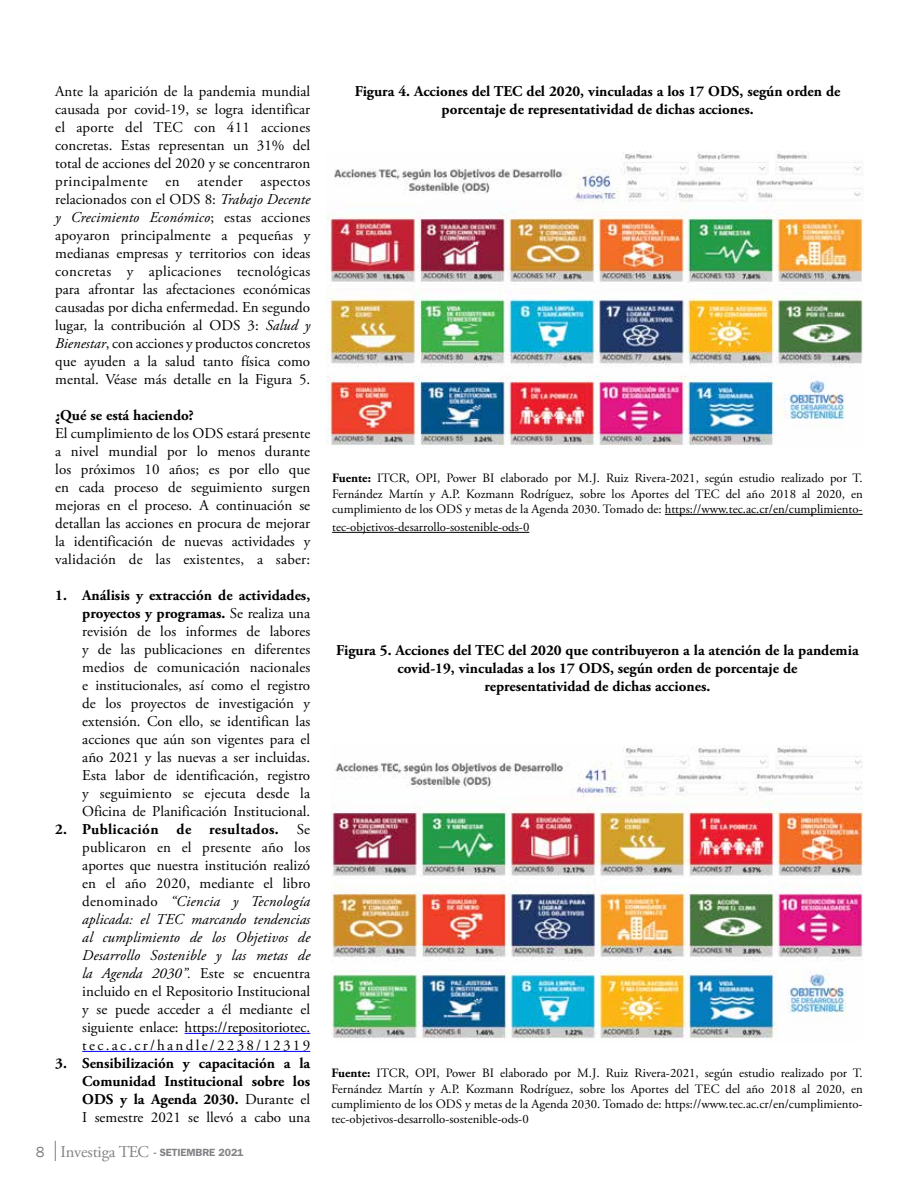
<style>
.page{position:relative;width:918px;height:1188px;background:#fff}
.page>*{position:absolute;margin:0;border:0;box-sizing:border-box;transform-origin:0 0}
.t1{font:15px/18px "Adobe Garamond Pro";color:#000;text-align:justify}
.t2{font:700 15px/18px "Adobe Garamond Pro";color:#000;text-align:center}
.t3{font:12.75px/15.3px "Adobe Garamond Pro";color:#000;text-align:justify}
.t4{font:600 10.5px "Franklin Gothic";letter-spacing:-.01em;color:#808285}
.s1{font-style:italic}
.s2{font-weight:700}
.s3{font-weight:400}
.s4{font-weight:400;font-size:15px}
.s5{font-family:"Adobe Garamond Pro";font-weight:400;font-size:16.5px}
</style>
<div class="page">
<svg style="left:55px;top:1141px;width:1px;height:20px"></svg>
<hr style="left:665px;top:514px;width:198px;height:1px;background:#000">
<hr style="left:332px;top:532px;width:197px;height:1px;background:#000">
<hr style="left:185px;top:1033px;width:125px;height:1px;background:#00f">
<hr style="left:82px;top:1051px;width:228px;height:1px;background:#00f">
<img style="left:326px;top:151px;width:537px;height:294px">
<img style="left:332px;top:745px;width:531px;height:294px">
<p class="t1" style="left:55px;top:83px;width:257px">Ante la aparición de la pandemia mundial causada por covid-19, se logra identificar el aporte del TEC con 411 acciones concretas. Estas representan un 31% del total de acciones del 2020 y se concentraron principalmente en atender aspectos relacionados con el ODS 8: <span class="s1">Trabajo Decente y Crecimiento Económico</span>; estas acciones apoyaron principalmente a pequeñas y medianas empresas y territorios con ideas concretas y aplicaciones tecnológicas para afrontar las afectaciones económicas causadas por dicha enfermedad. En segundo lugar, la contribución al ODS 3: <span class="s1">Salud y Bienestar</span>, con acciones y productos concretos que ayuden a la salud tanto física como mental. Véase más detalle en la Figura 5.</p>
<p class="t2" style="left:55px;top:406px;width:140px">¿Qué se está haciendo?</p>
<p class="t1" style="left:55px;top:425px;width:257px">El cumplimiento de los ODS estará presente a nivel mundial por lo menos durante los próximos 10 años; es por ello que en cada proceso de seguimiento surgen mejoras en el proceso. A continuación se detallan las acciones en procura de mejorar la identificación de nuevas actividades y validación de las existentes, a saber:</p>
<p class="t1" style="left:82px;top:587px;width:230px;text-indent:-27px"><span class="s2">1. Análisis y extracción de actividades, proyectos y programas.</span> Se realiza una revisión de los informes de labores y de las publicaciones en diferentes medios de comunicación nacionales e institucionales, así como el registro de los proyectos de investigación y extensión. Con ello, se identifican las acciones que aún son vigentes para el año 2021 y las nuevas a ser incluidas.<br>Esta labor de identificación, registro y seguimiento se ejecuta desde la Oficina de Planificación Institucional.</p>
<p class="t1" style="left:82px;top:821px;width:230px;text-indent:-27px"><span class="s2">2. Publicación de resultados.</span> Se publicaron en el presente año los aportes que nuestra institución realizó en el año 2020, mediante el libro denominado <span class="s1">“Ciencia y Tecnología aplicada: el TEC marcando tendencias al cumplimiento de los Objetivos de Desarrollo Sostenible y las metas de la Agenda 2030”.</span> Este se encuentra incluido en el Repositorio Institucional y se puede acceder a él mediante el siguiente enlace: https://repositoriotec. tec.ac.cr/handle/2238/12319</p>
<p class="t2" style="left:82px;top:1054px;width:229px;text-align:justify;text-indent:-27px">3. Sensibilización y capacitación a la Comunidad Institucional sobre los ODS y la Agenda 2030. <span class="s3">Durante el I semestre 2021 se llevó a cabo una</span></p>
<p class="t4" style="left:36px;top:1146px;width:209px"><span class="s4">8</span> <span class="s5">Investiga TEC</span> - SETIEMBRE 2021</p>
<p class="t2" style="left:355px;top:82px;width:487px">Figura 4. Acciones del TEC del 2020, vinculadas a los 17 ODS, según orden de porcentaje de representatividad de dichas acciones.</p>
<p class="t3" style="left:332px;top:471px;width:532px"><span class="s2">Fuente:</span> ITCR, OPI, Power BI elaborado por M.J. Ruiz Rivera-2021, según estudio realizado por T.<br>Fernández Martín y A.P. Kozmann Rodríguez, sobre los Aportes del TEC del año 2018 al 2020, en cumplimiento de los ODS y metas de la Agenda 2030. Tomado de: https://www.tec.ac.cr/en/cumplimiento-</p>
<p class="t3" style="left:332px;top:520px;width:199px">tec-objetivos-desarrollo-sostenible-ods-0</p>
<p class="t2" style="left:336px;top:641px;width:524px">Figura 5. Acciones del TEC del 2020 que contribuyeron a la atención de la pandemia covid-19, vinculadas a los 17 ODS, según orden de porcentaje de<br>representatividad de dichas acciones.</p>
<p class="t3" style="left:332px;top:1066px;width:533px"><span class="s2">Fuente:</span> ITCR, OPI, Power BI elaborado por M.J. Ruiz Rivera-2021, según estudio realizado por T.<br>Fernández Martín y A.P. Kozmann Rodríguez, sobre los Aportes del TEC del año 2018 al 2020, en cumplimiento de los ODS y metas de la Agenda 2030. Tomado de: https://www.tec.ac.cr/en/cumplimiento&shy;tec-objetivos-desarrollo-sostenible-ods-0</p>
</div>
